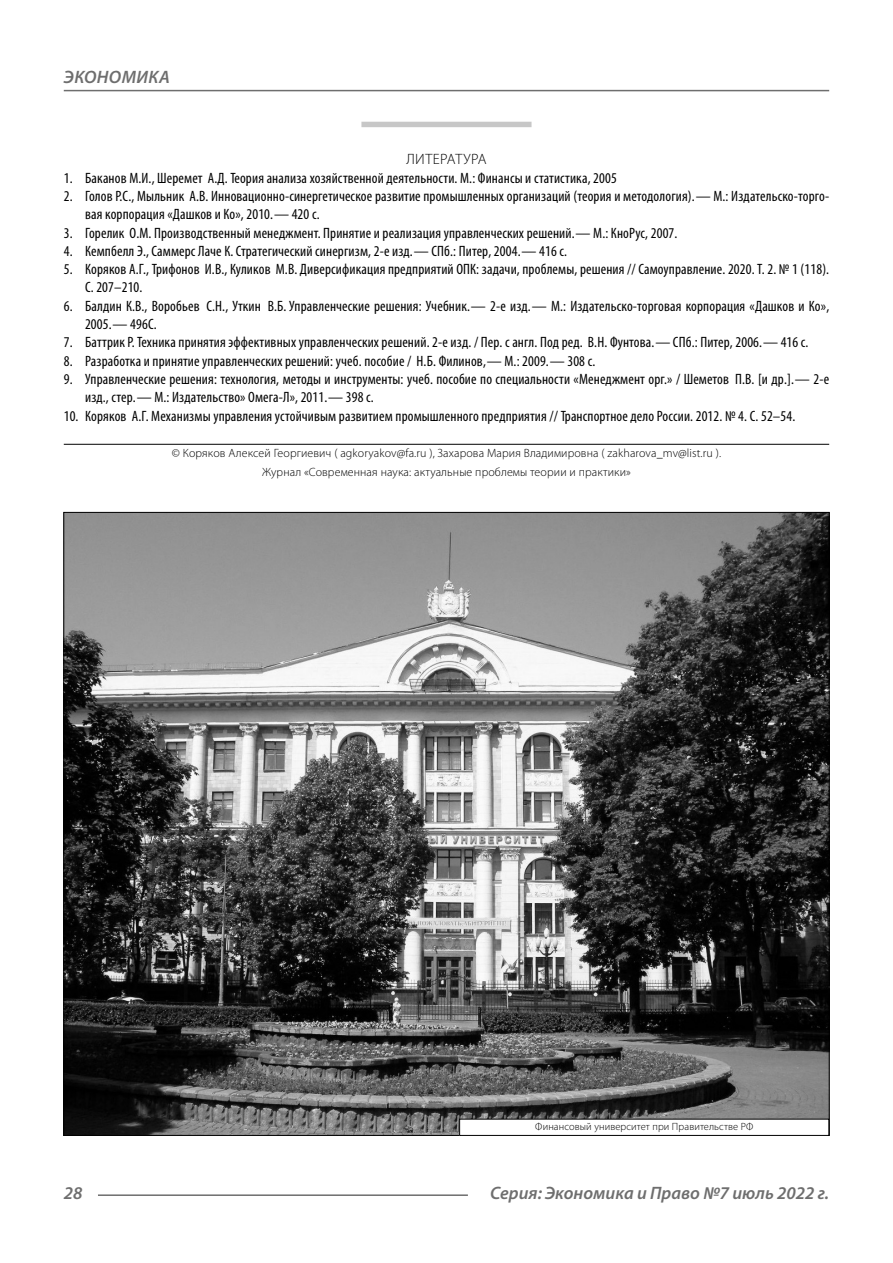
<style>
.page{position:relative;width:893px;height:1263px;background:#fff}
.page>*{position:absolute;margin:0;border:0;box-sizing:border-box;transform-origin:0 0}
.t1{font:italic 600 18px "Myriad Pro";color:#6e6e6e}
.t2{font:condensed 15px/18.3px "Myriad Pro";letter-spacing:.01em;color:#000}
.Literature{font:300 15px "Myriad Pro";letter-spacing:.03em;color:#000}
.Copy{font:300 12px/18.3px "Myriad Pro";letter-spacing:.01em;color:#000;text-align:center}
.Author-doc{font:300 10.5px "Myriad Pro";letter-spacing:.01em;color:#000}
</style>
<div class="page">
<div style="left:361px;top:122px;width:170px;height:6px;background:#c7c7c7"></div>
<div style="left:64px;top:127px;width:765px;height:1136px;background:#fff"></div>
<hr style="left:64px;top:444px;width:765px;height:1px;background:#000">
<img style="left:65px;top:514px;width:763px;height:620px">
<div style="left:460px;top:1119px;width:369px;height:16px;background:#fff"></div>
<div style="left:459px;top:1119px;width:370px;height:17px;border:1px solid #000"></div>
<hr style="left:98px;top:1194px;width:370px;height:2px;background:#6e6e6e">
<hr style="left:64px;top:90px;width:765px;height:1px;background:#6e6e6e">
<p class="t1" style="left:64px;top:66px;width:24px">Экономика</p>
<p class="Literature" style="left:406px;top:150px;width:82px">ЛИТЕРАТУРА</p>
<p class="t2" style="left:64px;top:168px;width:555px">1. Баканов М.И., Шеремет А.Д. Теория анализа хозяйственной деятельности. М.: Финансы и статистика, 2005</p>
<p class="t2" style="left:85px;top:187px;width:746px;text-indent:-21px">2. Голов Р.С., Мыльник А.В. Инновационно-синергетическое развитие промышленных организаций (теория и методология).— М.: Издательско-торго&shy;вая корпорация «Дашков и Ко», 2010.— 420 с.</p>
<p class="t2" style="left:64px;top:223px;width:615px">3. Горелик О.М. Производственный менеджмент. Принятие и реализация управленческих решений.— М.: КноРус, 2007.</p>
<p class="t2" style="left:64px;top:242px;width:505px">4. Кемпбелл Э., Саммерс Лаче К. Стратегический синергизм, 2-е изд.— СПб.: Питер, 2004.— 416 с.</p>
<p class="t2" style="left:85px;top:260px;width:746px;text-indent:-21px">5. Коряков А.Г., Трифонов И.В., Куликов М.В. Диверсификация предприятий ОПК: задачи, проблемы, решения // Самоуправление. 2020. Т. 2. № 1 (118).<br>С. 207–210.</p>
<p class="t2" style="left:85px;top:296px;width:746px;text-indent:-21px">6. Балдин К.В., Воробьев С.Н., Уткин В.Б. Управленческие решения: Учебник.— 2-е изд.— М.: Издательско-торговая корпорация «Дашков и Ко»,<br>2005.— 496С.</p>
<p class="t2" style="left:64px;top:333px;width:746px">7. Баттрик Р. Техника принятия эффективных управленческих решений. 2-е изд. / Пер. с англ. Под ред. В.Н. Фунтова.— СПб.: Питер, 2006.— 416 с.</p>
<p class="t2" style="left:64px;top:351px;width:533px">8. Разработка и принятие управленческих решений: учеб. пособие / Н.Б. Филинов,— М.: 2009.— 308 с.</p>
<p class="t2" style="left:85px;top:370px;width:746px;text-indent:-21px">9. Управленческие решения: технология, методы и инструменты: учеб. пособие по специальности «Менеджмент орг.» / Шеметов П.В. [и др.].— 2-е изд., стер.— М.: Издательство» Омега-Л», 2011.— 398 с.</p>
<p class="t2" style="left:64px;top:406px;width:733px">10. Коряков А.Г. Механизмы управления устойчивым развитием промышленного предприятия // Транспортное дело России. 2012. № 4. С. 52–54.</p>
<p class="Copy" style="left:172px;top:444px;width:551px">© Коряков Алексей Георгиевич ( agkoryakov@fa.ru ), Захарова Мария Владимировна ( zakharova_mv@list.ru ).<br>Журнал «Современная наука: актуальные проблемы теории и практики»</p>
<p class="Author-doc" style="left:535px;top:1120px;width:219px">Финансовый университет при Правительстве РФ</p>
<p class="t1" style="left:64px;top:1182px;width:20px">28</p>
<p class="t1" style="left:490px;top:1182px;width:341px">Серия: Экономика и Право №7 июль 2022 г.</p>
</div>
